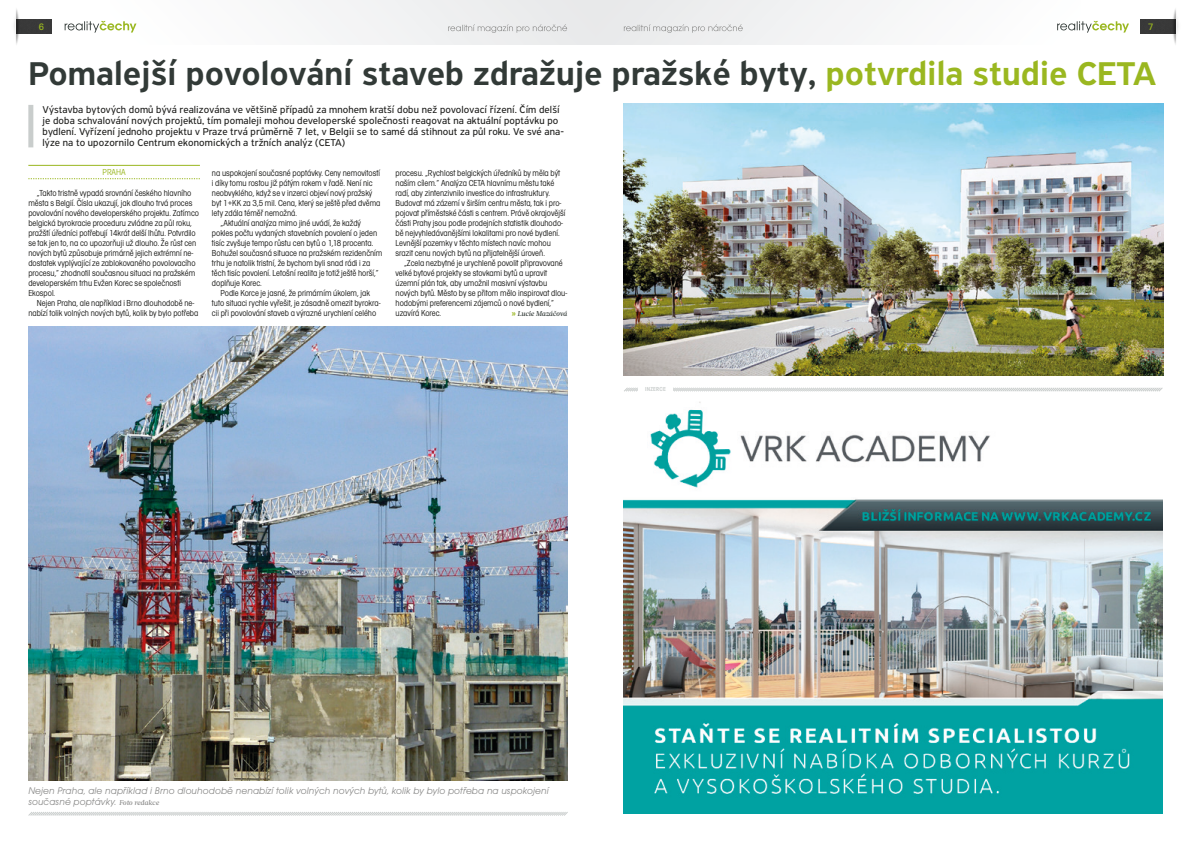
<style>
.page{position:relative;width:1191px;height:842px;background:#fff}
.page>*{position:absolute;margin:0;border:0;box-sizing:border-box;transform-origin:0 0}
.t1{font:500 35px "PF Highway Sans Pro";color:#323a37}
.t2{font:10.5px/11px "PF Highway Sans Pro";letter-spacing:.01em;color:#1d1d1b}
.t3{font:10px/11px "Avant Gar Got Itc TOT Boo Obl";letter-spacing:.01em;color:#8a8a89}
.t4{font:9.6px "Avant Gar Got Itc TOT Med Con";color:#9ab720;scale:1.08 1}
.t5{font:9px/10px "Avant Gar Got Itc TOT Boo Con";color:#1d1d1b}
.t6{font:9px "Avant Gar Got Itc TOT Boo Con";color:#9ab720}
.t7{font:italic 500 7px "Glosa Text";letter-spacing:-.01em;color:#323a37}
.t8{font:6px "Avant Gar Got Itc TOT Dem Con";letter-spacing:.045em;color:#c9cdcc}
.s1{color:#9ab720}
.s2{font-family:"Vista Sans Bold CE";font-weight:400;font-style:normal;font-size:8px;color:#9ab720}
.s3{font-family:"Glosa Text";font-weight:500;font-style:italic;font-size:7px}
</style>
<div class="page">
<div style="left:110px;top:0;width:485px;height:44px;background:#f4f4f5"></div>
<div style="left:595px;top:0;width:485px;height:44px;background:#f4f4f5"></div>
<img style="left:26px;top:20px;width:26px;height:14px">
<img style="left:1141px;top:20px;width:25px;height:14px">
<img style="left:16px;top:9px;width:10px;height:36px">
<img style="left:1166px;top:9px;width:10px;height:36px">
<img style="left:14px;top:10px;width:3px;height:31px">
<img style="left:1175px;top:10px;width:3px;height:31px">
<svg style="left:448px;top:24px;width:119px;height:9px"></svg>
<svg style="left:624px;top:24px;width:118px;height:9px"></svg>
<svg style="left:65px;top:21px;width:71px;height:12px"></svg>
<svg style="left:1057px;top:21px;width:72px;height:12px"></svg>
<svg style="left:28px;top:812px;width:540px;height:4px;background:#dee0e0"></svg>
<svg style="left:624px;top:387px;width:539px;height:5px"></svg>
<div style="left:638px;top:386px;width:34px;height:7px;background:#fff"></div>
<img style="left:624px;top:402px;width:538px;height:412px">
<hr style="left:28px;top:165px;width:172px;height:1px;background:#9ab720">
<svg style="left:28px;top:179px;width:172px;height:1px"></svg>
<div style="left:28px;top:105px;width:5px;height:42px;background:#c9cdcc"></div>
<img style="left:28px;top:327px;width:540px;height:454px">
<img style="left:624px;top:103px;width:539px;height:273px">
<p class="t4" style="left:39px;top:21px;width:6px">6</p>
<p class="t4" style="left:1148px;top:21px;width:6px">7</p>
<h1 class="t1" style="left:28px;top:53px;width:1129px">Pomalejší povolování staveb zdražuje pražské byty, <span class="s1">potvrdila studie CETA</span></h1>
<p class="t2" style="left:43px;top:104px;width:523px">Výstavba bytových domů bývá realizována ve většině případů za mnohem kratší dobu než povolovací řízení. Čím delší je doba schvalování nových projektů, tím pomaleji mohou developerské společnosti reagovat na aktuální poptávku po bydlení. Vyřízení jednoho projektu v Praze trvá průměrně 7 let, v Belgii se to samé dá stihnout za půl roku. Ve své ana&shy;lýze na to upozornilo Centrum ekonomických a tržních analýz (CETA)</p>
<p class="t6" style="left:103px;top:167px;width:25px">PRAHA</p>
<p class="t5" style="left:28px;top:188px;width:172px;text-indent:9px">„Takto tristně vypadá srovnání českého hlavního města s Belgií. Čísla ukazují, jak dlouho trvá proces povolování nového developerského projektu. Zatímco belgická byrokracie proceduru zvládne za půl roku, pražští úředníci potřebují 14krát delší lhůtu. Potvrdilo se tak jen to, na co upozorňuji už dlouho. Že růst cen nových bytů způsobuje primárně jejich extrémní ne&shy;dostatek vyplývající ze zablokovaného povolovacího procesu,“ zhodnotil současnou situaci na pražském developerském trhu Evžen Korec se společnosti Ekospol.</p>
<p class="t5" style="left:28px;top:298px;width:171px;text-align:center">Nejen Praha, ale například i Brno dlouhodobě ne&shy;nabízí tolik volných nových bytů, kolik by bylo potřeba</p>
<p class="t5" style="left:212px;top:168px;width:170px">na uspokojení současné poptávky. Ceny nemovitostí</p>
<p class="t5" style="left:212px;top:178px;width:162px">i díky tomu rostou již pátým rokem v řadě. Není nic</p>
<p class="t5" style="left:212px;top:188px;width:162px">neobvyklého, když se v inzerci objeví nový pražský</p>
<p class="t5" style="left:212px;top:198px;width:170px">byt 1+KK za 3,5 mil. Cena, který se ještě před dvěma</p>
<p class="t5" style="left:212px;top:208px;width:87px">lety zdála téměř nemožná.</p>
<p class="t5" style="left:220px;top:218px;width:142px">„Aktuální analýza mimo jiné uvádí, že každý</p>
<p class="t5" style="left:212px;top:228px;width:167px">pokles počtu vydaných stavebních povolení o jeden</p>
<p class="t5" style="left:212px;top:238px;width:163px">tisíc zvyšuje tempo růstu cen bytů o 1,18 procenta.</p>
<p class="t5" style="left:212px;top:248px;width:172px">Bohužel současná situace na pražském rezidenčním</p>
<p class="t5" style="left:212px;top:258px;width:160px">trhu je natolik tristní, že bychom byli snad rádi i za</p>
<p class="t5" style="left:212px;top:268px;width:168px">těch tisíc povolení. Letošní realita je totiž ještě horší,“</p>
<p class="t5" style="left:212px;top:278px;width:51px">doplňuje Korec.</p>
<p class="t5" style="left:220px;top:288px;width:151px">Podle Korce je jasné, že primárním úkolem, jak</p>
<p class="t5" style="left:212px;top:298px;width:170px">tuto situaci rychle vyřešit, je zásadně omezit byrokra-</p>
<p class="t5" style="left:212px;top:308px;width:166px">cii při povolování staveb a výrazné urychlení celého</p>
<p class="t5" style="left:395px;top:168px;width:171px">procesu. „Rychlost belgických úředníků by měla být naším cílem.“ Analýza CETA hlavnímu městu také radí, aby zintenzivnilo investice do infrastruktury.<br>Budovat má zázemí v širším centru města, tak i pro&shy;pojovat příměstské části s centrem. Právě okrajovější části Prahy jsou podle prodejních statistik dlouhodo&shy;bě nejvyhledávanějšími lokalitami pro nové bydlení.<br>Levnější pozemky v těchto místech navíc mohou srazit cenu nových bytů na přijatelnější úroveň.</p>
<p class="t5" style="left:395px;top:258px;width:173px;text-indent:9px">„Zcela nezbytné je urychleně povolit připravované velké bytové projekty se stovkami bytů a upravit územní plán tak, aby umožnil masivní výstavbu nových bytů. Město by se přitom mělo inspirovat dlou&shy;hodobými preferencemi zájemců o nové bydlení,“ uzavírá Korec.</p>
<p class="t7" style="left:512px;top:309px;width:57px"><span class="s2">»</span> Lucie Mazáčová</p>
<p class="t8" style="left:645px;top:386px;width:22px">INZERCE</p>
<p class="t3" style="left:28px;top:785px;width:522px">Nejen Praha, ale například i Brno dlouhodobě nenabízí tolik volných nových bytů, kolik by bylo potřeba na uspokojení současné poptávky. <span class="s3">Foto redakce</span></p>
</div>
